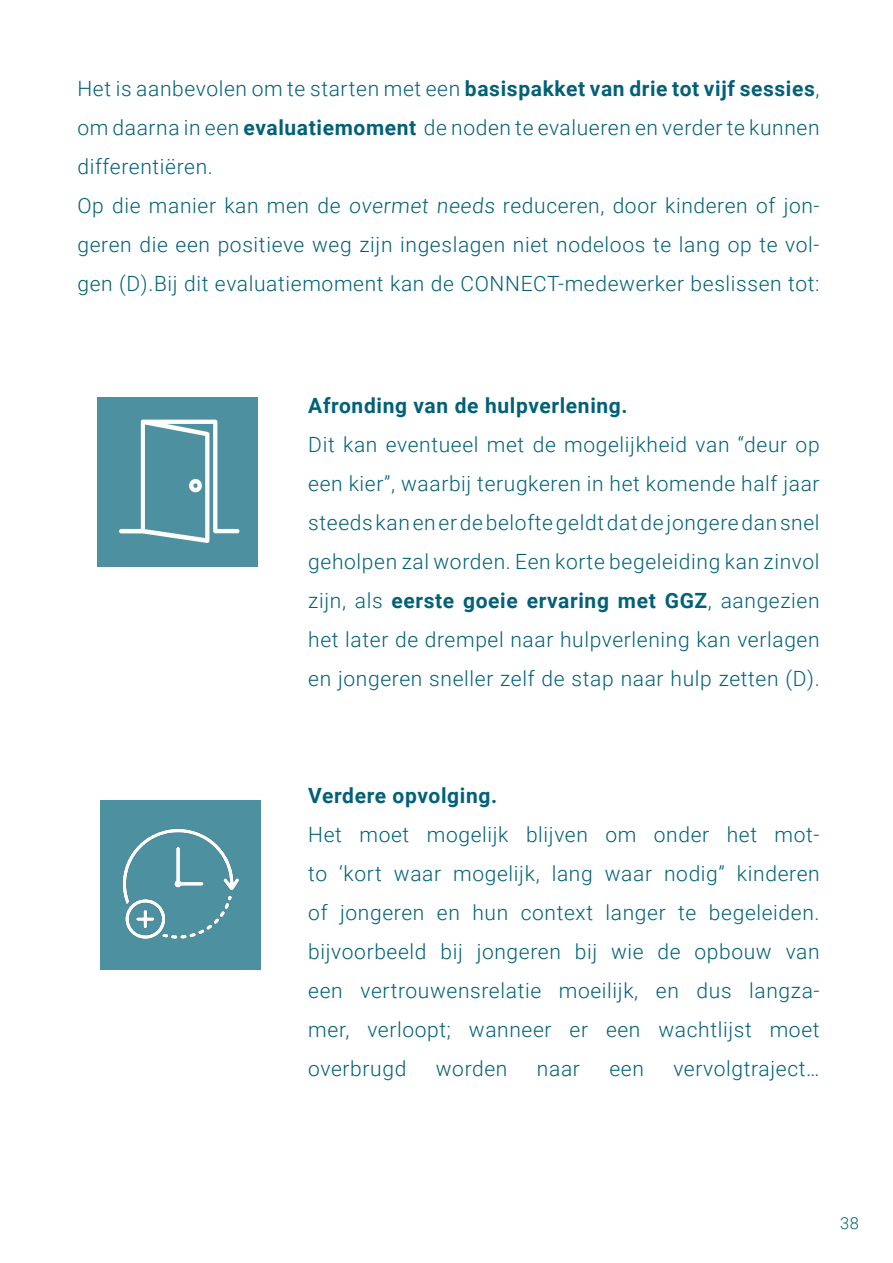
<style>
.page{position:relative;width:893px;height:1263px;background:#fff}
.page>*{position:absolute;margin:0;border:0;box-sizing:border-box;transform-origin:0 0}
.alinea_standaard{font:300 21px/39px "Roboto";letter-spacing:.03em;color:#006178;text-align:justify}
.alinea_standaard-2{font:700 21px "Roboto";letter-spacing:.03em;color:#006178}
.t1{font:300 16.5px "Roboto";color:#006178}
.s1{font-weight:700}
</style>
<div class="page">
<div style="left:98px;top:398px;width:160px;height:169px;background:#4d90a0"></div>
<img style="left:119px;top:419px;width:121px;height:124px">
<div style="left:100px;top:800px;width:161px;height:169px;background:#4d90a0"></div>
<img style="left:122px;top:828px;width:117px;height:111px">
<p class="alinea_standaard" style="left:77px;top:68px;width:744px">Het is aanbevolen om te starten met een <span class="s1">basispakket van drie tot vijf sessies</span>,</p>
<p class="alinea_standaard" style="left:77px;top:107px;width:744px">om daarna in een <span class="s1">evaluatiemoment</span> de noden te evalueren en verder te kunnen differentiëren.</p>
<p class="alinea_standaard" style="left:77px;top:185px;width:744px">Op die manier kan men de overmet needs reduceren, door kinderen of jon&shy;geren die een positieve weg zijn ingeslagen niet nodeloos te lang op te vol&shy;gen (D).Bij dit evaluatiemoment kan de CONNECT-medewerker beslissen tot:</p>
<p class="alinea_standaard-2" style="left:308px;top:391px;width:321px">Afronding van de hulpverlening.</p>
<p class="alinea_standaard" style="left:308px;top:425px;width:513px">Dit kan eventueel met de mogelijkheid van “deur op een kier”, waarbij terugkeren in het komende half jaar steeds kan en er de belofte geldt dat de jongere dan snel geholpen zal worden. Een korte begeleiding kan zinvol zijn, als <span class="s1">eerste goeie ervaring met GGZ</span>, aangezien het later de drempel naar hulpverlening kan verlagen en jongeren sneller zelf de stap naar hulp zetten (D).</p>
<p class="alinea_standaard-2" style="left:308px;top:781px;width:190px">Verdere opvolging.</p>
<p class="alinea_standaard" style="left:308px;top:815px;width:513px">Het moet mogelijk blijven om onder het mot&shy;to ‘kort waar mogelijk, lang waar nodig” kinderen of jongeren en hun context langer te begeleiden.</p>
<p class="alinea_standaard" style="left:308px;top:932px;width:513px">bijvoorbeeld bij jongeren bij wie de opbouw van een vertrouwensrelatie moeilijk, en dus langza&shy;mer, verloopt; wanneer er een wachtlijst moet overbrugd</p>
<p class="alinea_standaard" style="left:436px;top:1049px;width:73px">worden</p>
<p class="alinea_standaard" style="left:537px;top:1049px;width:44px">naar</p>
<p class="alinea_standaard" style="left:609px;top:1049px;width:36px">een</p>
<p class="alinea_standaard" style="left:673px;top:1049px;width:148px">vervolgtraject…</p>
<p class="t1" style="left:840px;top:1211px;width:20px">38</p>
</div>
